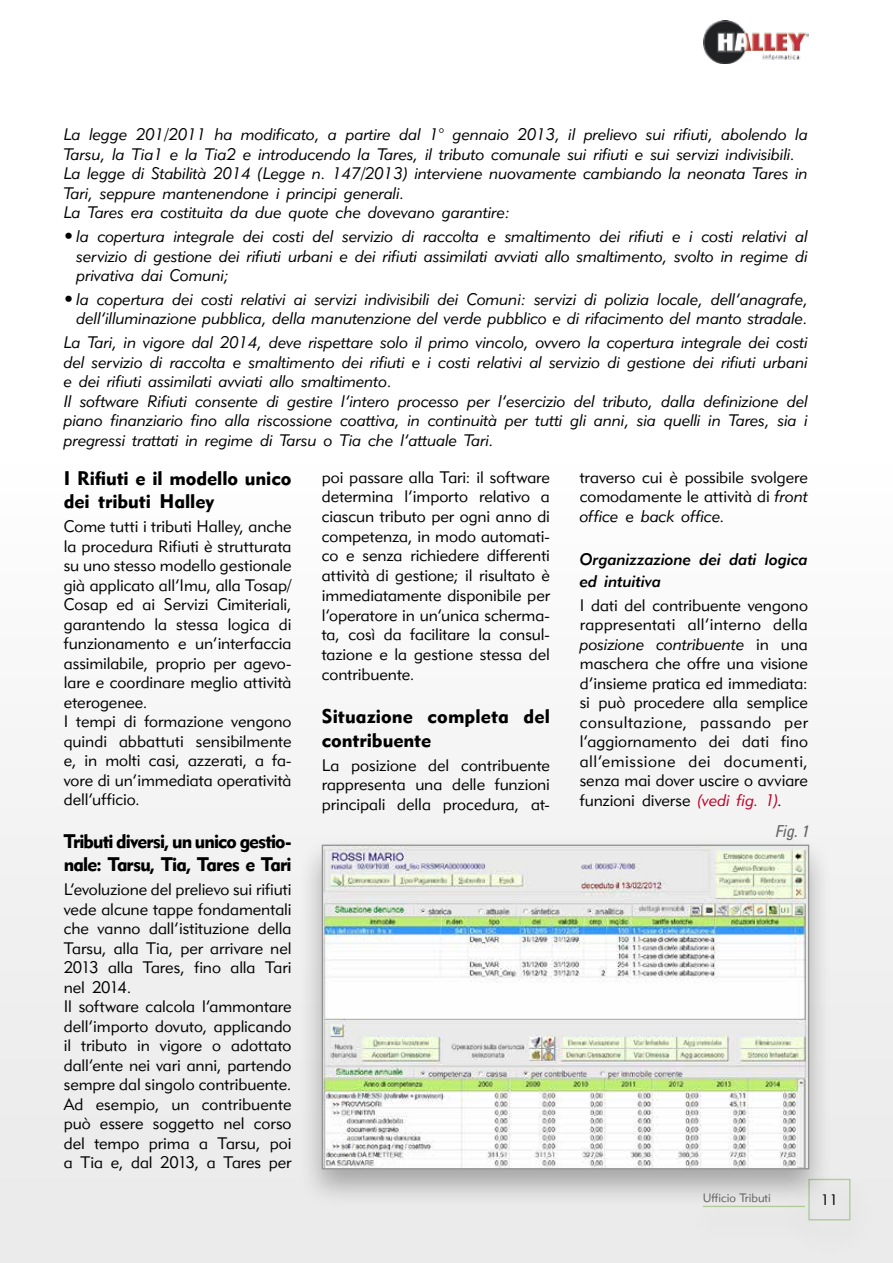
<style>
.page{position:relative;width:893px;height:1263px;background:#fff}
.page>*{position:absolute;margin:0;border:0;box-sizing:border-box;transform-origin:0 0}
.t1{font:19.5px/23.4px "Geometric 415 BT Black A";letter-spacing:-.005em;color:#000}
.t2{font:19.5px/23.4px "Geometric 415 BT Black A";letter-spacing:-.045em;color:#000}
.t3{font:16.5px/19.5px "Geometric 415 BT Lite A";color:#000}
.t4{font:16.5px/19.5px "Geometric 415 BT Lite Italic A";color:#000}
.t5{font:16.5px/21.6px "Geometric 415 BT Medium Italic A";color:#000}
.t6{font:italic condensed 16.5px "Univers LT";color:#636363}
.t7{font:15px "Geometric 415 BT Lite A";color:#000}
.t8{font:12px "Geometric 415 BT Lite A";color:#636363}
.s1{font-family:"Futura"}
.s2{font-family:"Geometric 415 BT Lite Italic A"}
.s3{font-family:"Geometric 415 BT Lite A"}
.s4{font-family:"Geometric 415 BT Lite Italic A";color:#be0027}
</style>
<div class="page">
<div style="left:0;top:0;width:893px;height:1263px;background:linear-gradient(to bottom,#fff,#ebebeb)"></div>
<div style="left:784px;top:1170px;width:90px;height:89px;background:#e9e9e9"></div>
<div style="left:808px;top:1179px;width:42px;height:41px;border:1px solid #afca9a"></div>
<div style="left:684px;top:1197px;width:140px;height:49px;background:#e9e9e9"></div>
<img style="left:704px;top:20px;width:104px;height:44px">
<div style="left:298px;top:835px;width:535px;height:373px;background:#000;opacity:.3"></div>
<img style="left:324px;top:846px;width:483px;height:321px">
<div style="left:322px;top:844px;width:487px;height:325px;border:1px solid #939393"></div>
<p class="t4" style="left:64px;top:124px;width:746px">La legge 201/2011 ha modificato, a partire dal 1° gennaio 2013, il prelievo sui rifiuti, abolendo la Tarsu, la Tia1 e la Tia2 e introducendo la Tares, il tributo comunale sui rifiuti e sui servizi indivisibili.<br>La legge di Stabilità 2014 (Legge n. 147/2013) interviene nuovamente cambiando la neonata Tares in Tari, seppure mantenendone i principi generali.<br>La Tares era costituita da due quote che dovevano garantire:</p>
<p class="t4" style="left:77px;top:226px;width:733px;text-align:justify;text-indent:-13px"><span class="s1">•</span> la copertura integrale dei costi del servizio di raccolta e smaltimento dei rifiuti e i costi relativi al servizio di gestione dei rifiuti urbani e dei rifiuti assimilati avviati allo smaltimento, svolto in regime di privativa dai Comuni;</p>
<p class="t4" style="left:64px;top:289px;width:746px;text-align:right"><span class="s1">•</span> la copertura dei costi relativi ai servizi indivisibili dei Comuni: servizi di polizia locale, dell’anagrafe, dell’illuminazione pubblica, della manutenzione del verde pubblico e di rifacimento del manto stradale.</p>
<p class="t4" style="left:64px;top:332px;width:746px">La Tari, in vigore dal 2014, deve rispettare solo il primo vincolo, ovvero la copertura integrale dei costi del servizio di raccolta e smaltimento dei rifiuti e i costi relativi al servizio di gestione dei rifiuti urbani e dei rifiuti assimilati avviati allo smaltimento.<br>Il software Rifiuti consente di gestire l’intero processo per l’esercizio del tributo, dalla definizione del piano finanziario fino alla riscossione coattiva, in continuità per tutti gli anni, sia quelli in Tares, sia i pregressi trattati in regime di Tarsu o Tia che l’attuale Tari.</p>
<p class="t1" style="left:64px;top:466px;width:229px">I Rifiuti e il modello unico dei tributi Halley</p>
<p class="t3" style="left:64px;top:516px;width:229px">Come tutti i tributi Halley, anche la procedura Rifiuti è strutturata su uno stesso modello gestionale già applicato all’Imu, alla Tosap/<br>Cosap ed ai Servizi Cimiteriali, garantendo la stessa logica di funzionamento e un’interfaccia assimilabile, proprio per agevo&shy;lare e coordinare meglio attività eterogenee.<br>I tempi di formazione vengono quindi abbattuti sensibilmente e, in molti casi, azzerati, a fa&shy;vore di un’immediata operatività dell’ufficio.</p>
<p class="t2" style="left:64px;top:829px;width:229px">Tributi diversi, un unico gestio&shy;nale: Tarsu, Tia, Tares e Tari</p>
<p class="t3" style="left:64px;top:879px;width:229px">L’evoluzione del prelievo sui rifiuti vede alcune tappe fondamentali che vanno dall’istituzione della<br>Tarsu, alla Tia, per arrivare nel<br>2013 alla Tares, fino alla Tari nel 2014.<br>Il software calcola l’ammontare dell’importo dovuto, applicando il tributo in vigore o adottato dall’ente nei vari anni, partendo sempre dal singolo contribuente.<br>Ad esempio, un contribuente può essere soggetto nel corso del tempo prima a Tarsu, poi a Tia e, dal 2013, a Tares per</p>
<p class="t3" style="left:322px;top:467px;width:230px;text-align:justify">poi passare alla Tari: il software determina l’importo relativo a ciascun tributo per ogni anno di competenza, in modo automati&shy;co e senza richiedere differenti attività di gestione; il risultato è immediatamente disponibile per l’operatore in un’unica scherma&shy;ta, così da facilitare la consul&shy;tazione e la gestione stessa del contribuente.</p>
<p class="t1" style="left:322px;top:704px;width:230px">Situazione completa del contribuente</p>
<p class="t3" style="left:322px;top:755px;width:230px;text-align:justify">La posizione del contribuente rappresenta una delle funzioni principali della procedura, at-</p>
<p class="t3" style="left:580px;top:467px;width:230px">traverso cui è possibile svolgere comodamente le attività di <span class="s2">front</span></p>
<p class="t4" style="left:580px;top:506px;width:146px">office <span class="s3">e</span> back office<span class="s3">.</span></p>
<p class="t5" style="left:580px;top:548px;width:230px">Organizzazione dei dati logica ed intuitiva</p>
<p class="t3" style="left:580px;top:595px;width:230px">I dati del contribuente vengono rappresentati all’interno della</p>
<p class="t4" style="left:580px;top:634px;width:230px">posizione contribuente <span class="s3">in una</span></p>
<p class="t3" style="left:580px;top:653px;width:230px;text-align:justify">maschera che offre una visione d’insieme pratica ed immediata: si può procedere alla semplice consultazione, passando per l’aggiornamento dei dati fino all’emissione dei documenti, senza mai dover uscire o avviare funzioni diverse <span class="s4">(vedi fig. 1)</span><span class="s2">.</span></p>
<p class="t6" style="left:775px;top:821px;width:35px">Fig. 1</p>
<p class="t8" style="left:703px;top:1190px;width:70px">Ufficio Tributi</p>
<p class="t7" style="left:821px;top:1190px;width:19px">11</p>
</div>
